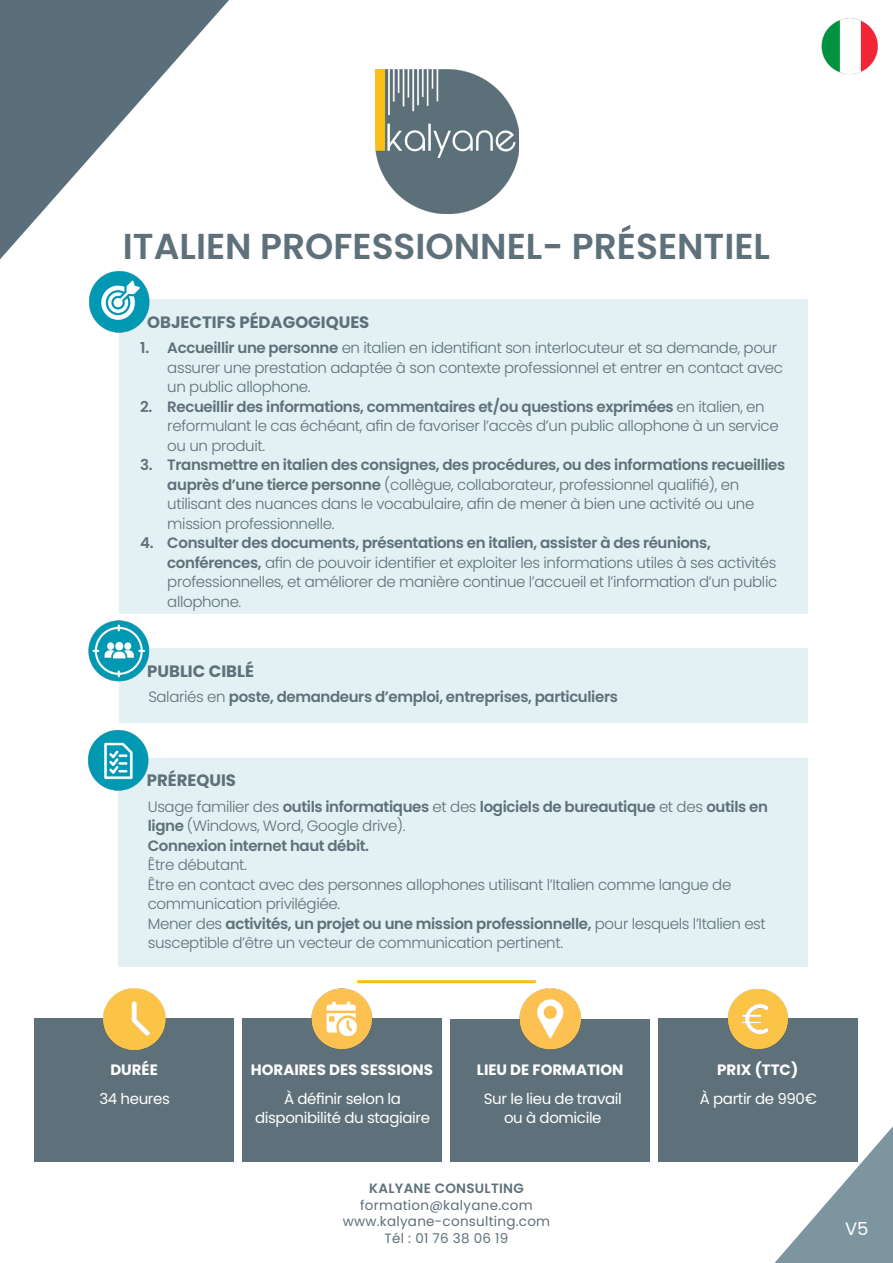
<style>
.page{position:relative;width:893px;height:1263px;background:#fff}
.page>*{position:absolute;margin:0;border:0;box-sizing:border-box;transform-origin:0 0}
.t1{font:600 36px "Poppins";color:#5e717a}
.t2{font:18px "Poppins";color:#fff}
.titre_prerequis{font:700 16.5px "Poppins";color:#5e717a}
.t3{font:300 15px/19.5px "Poppins";letter-spacing:-.025em;color:#5e717a}
.t4{font:600 15px/19.5px "Poppins";letter-spacing:-.025em;color:#5e717a}
.t5{font:15px "Poppins";letter-spacing:-.025em;color:#fff}
.titre_prerequis-2{font:700 15px "Poppins";color:#fff}
.t6{font:13.5px/16.5px "Poppins";letter-spacing:.02em;color:#5e717a;text-align:center}
.t7{font:600 13.5px "Poppins";letter-spacing:.02em;color:#5e717a}
.s1{font-weight:600}
.s2{font-weight:300}
</style>
<div class="page">
<svg style="left:0;top:0;width:229px;height:259px"></svg>
<img style="left:821px;top:18px;width:57px;height:56px">
<svg style="left:774px;top:1126px;width:119px;height:137px"></svg>
<hr style="left:357px;top:980px;width:179px;height:3px;background:#fcbe0e">
<img style="left:375px;top:70px;width:144px;height:143px">
<div style="left:119px;top:299px;width:688px;height:315px;background:#e3f0f4"></div>
<img style="left:89px;top:271px;width:61px;height:61px">
<div style="left:119px;top:648px;width:688px;height:75px;background:#e3f0f4"></div>
<img style="left:88px;top:620px;width:62px;height:61px">
<div style="left:118px;top:758px;width:690px;height:208px;background:#e3f0f4"></div>
<img style="left:88px;top:730px;width:61px;height:61px">
<div style="left:35px;top:1019px;width:199px;height:143px;background:#5e717a"></div>
<img style="left:101px;top:988px;width:67px;height:62px">
<div style="left:243px;top:1019px;width:199px;height:143px;background:#5e717a"></div>
<img style="left:309px;top:988px;width:66px;height:62px">
<div style="left:451px;top:1019px;width:199px;height:142px;background:#5e717a"></div>
<img style="left:519px;top:988px;width:63px;height:62px">
<div style="left:658px;top:1019px;width:199px;height:143px;background:#5e717a"></div>
<img style="left:725px;top:988px;width:66px;height:62px">
<p class="t1" style="left:123px;top:225px;width:649px">ITALIEN PROFESSIONNEL- PRÉSENTIEL</p>
<p class="titre_prerequis" style="left:147px;top:312px;width:224px">OBJECTIFS PÉDAGOGIQUES</p>
<p class="t3" style="left:167px;top:338px;width:617px;text-indent:-27px"><span class="s1">1. Accueillir une personne</span> en italien en identifiant son interlocuteur et sa demande, pour assurer une prestation adaptée à son contexte professionnel et entrer en contact avec un public allophone.</p>
<p class="t3" style="left:167px;top:397px;width:613px;text-indent:-27px"><span class="s1">2. Recueillir des informations, commentaires et/ou questions exprimées</span> en italien, en reformulant le cas échéant, afin de favoriser l’accès d’un public allophone à un service ou un produit.</p>
<p class="t3" style="left:167px;top:455px;width:619px;text-indent:-27px"><span class="s1">3. Transmettre en italien des consignes, des procédures, ou des informations recueillies auprès d’une tierce personne</span> (collègue, collaborateur, professionnel qualifié), en utilisant des nuances dans le vocabulaire, afin de mener à bien une activité ou une mission professionnelle.</p>
<p class="t3" style="left:167px;top:533px;width:611px;text-indent:-27px"><span class="s1">4. Consulter des documents, présentations en italien, assister à des réunions, conférences,</span> afin de pouvoir identifier et exploiter les informations utiles à ses activités professionnelles, et améliorer de manière continue l’accueil et l’information d’un public allophone.</p>
<p class="titre_prerequis" style="left:147px;top:661px;width:108px">PUBLIC CIBLÉ</p>
<p class="t4" style="left:148px;top:687px;width:471px"><span class="s2">Salariés en</span> poste, demandeurs d’emploi, entreprises, particuliers</p>
<p class="titre_prerequis" style="left:147px;top:771px;width:91px">PRÉREQUIS</p>
<p class="t4" style="left:148px;top:797px;width:622px"><span class="s2">Usage familier des</span> outils informatiques <span class="s2">et des</span> logiciels de bureautique <span class="s2">et des</span> outils en ligne <span class="s2">(Windows, Word, Google drive).</span></p>
<p class="t4" style="left:148px;top:836px;width:223px">Connexion internet haut débit.</p>
<p class="t3" style="left:148px;top:855px;width:100px">Être débutant.</p>
<p class="t3" style="left:148px;top:875px;width:585px">Être en contact avec des personnes allophones utilisant l’Italien comme langue de communication privilégiée.</p>
<p class="t3" style="left:148px;top:914px;width:620px">Mener des <span class="s1">activités, un projet ou une mission professionnelle,</span> pour lesquels l’Italien est susceptible d’être un vecteur de communication pertinent.</p>
<p class="titre_prerequis-2" style="left:110px;top:1061px;width:49px">DURÉE</p>
<p class="t5" style="left:99px;top:1090px;width:72px">34 heures</p>
<p class="titre_prerequis-2" style="left:251px;top:1061px;width:184px">HORAIRES DES SESSIONS</p>
<p class="titre_prerequis-2" style="left:477px;top:1061px;width:148px">LIEU DE FORMATION</p>
<p class="titre_prerequis-2" style="left:717px;top:1061px;width:82px">PRIX (TTC)</p>
<p class="t5" style="left:284px;top:1090px;width:118px">À définir selon la</p>
<p class="t5" style="left:255px;top:1109px;width:177px">disponibilité du stagiaire</p>
<p class="t5" style="left:484px;top:1090px;width:139px">Sur le lieu de travail</p>
<p class="t5" style="left:504px;top:1109px;width:99px">ou à domicile</p>
<p class="t5" style="left:700px;top:1090px;width:119px">À partir de 990€</p>
<p class="t7" style="left:369px;top:1180px;width:156px">KALYANE CONSULTING</p>
<p class="t6" style="left:343px;top:1197px;width:209px">formation@kalyane.com www.kalyane-consulting.com<br>Tél : 01 76 38 06 19</p>
<p class="t2" style="left:845px;top:1218px;width:25px">V5</p>
</div>
